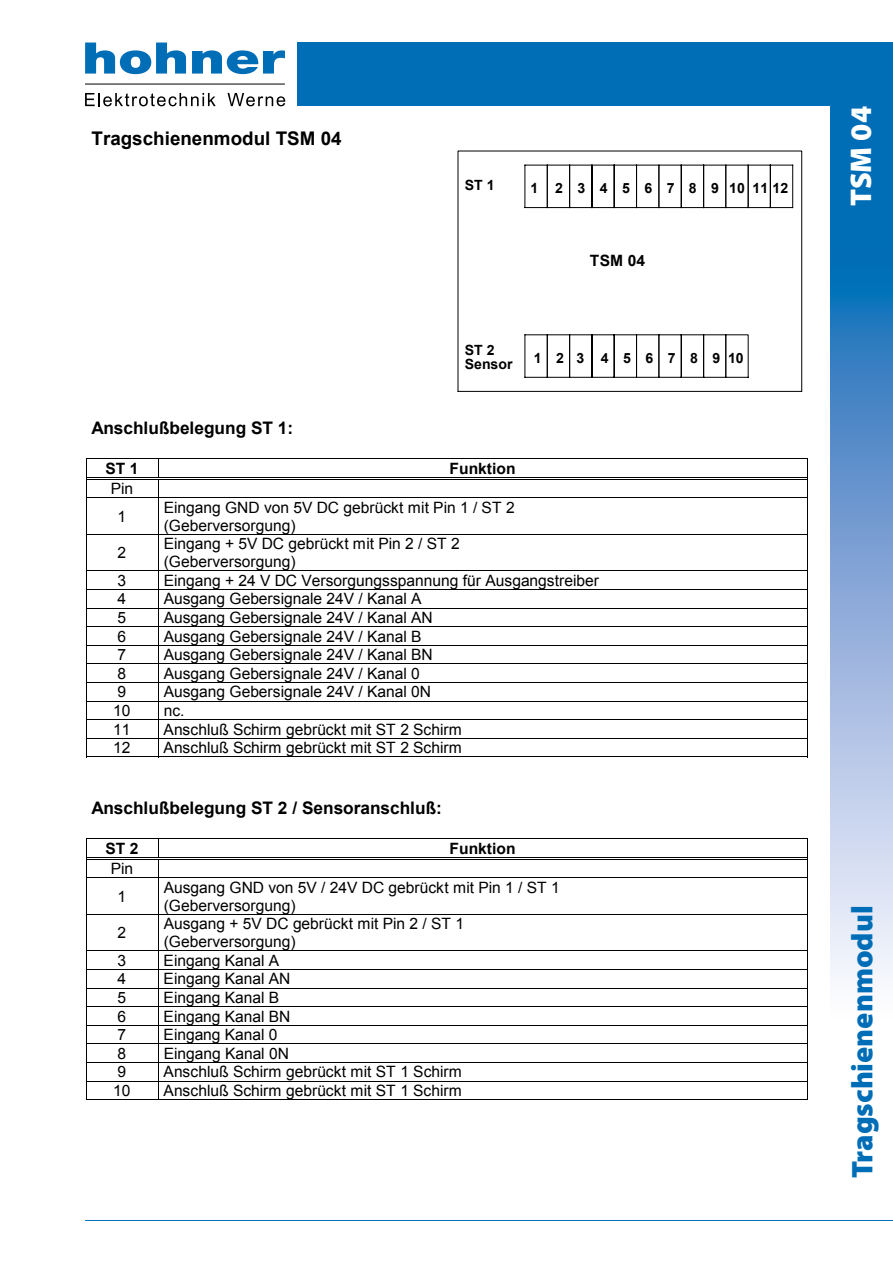
<style>
.page{position:relative;width:893px;height:1263px;background:#fff}
.page>*{position:absolute;margin:0;border:0;box-sizing:border-box;transform-origin:0 0}
.t1{font:900 30px "Myriad Pro";color:#006db7}
.t2{font:900 30px "Myriad Pro";color:#fff}
.t3{font:700 18.75px "Arial";color:#000}
.t4{font:700 17.25px "Arial";color:#000}
.t5{font:15.6px/17.9px "Arial";color:#000}
.t6{font:700 15.6px "Arial";letter-spacing:.005em;color:#000}
.t7{font:700 14.1px/14.1px "Arial";color:#000}
</style>
<div class="page">
<div style="left:298px;top:43px;width:595px;height:63px;background:#006db7"></div>
<div style="left:830px;top:43px;width:63px;height:211px;background:#006db7"></div>
<svg style="left:830px;top:254px;width:63px;height:725px;background:#89aeda"></svg>
<hr style="left:85px;top:1220px;width:808px;height:1px;background:#006db7">
<svg style="left:85px;top:93px;width:131px;height:13px"></svg>
<svg style="left:228px;top:93px;width:57px;height:13px"></svg>
<hr style="left:85px;top:84px;width:200px;height:1px;background:#000">
<svg style="left:85px;top:43px;width:101px;height:31px"></svg>
<svg style="left:192px;top:50px;width:93px;height:24px"></svg>
<hr style="left:96px;top:123px;width:707px;height:1px;background:#000">
<hr style="left:93px;top:1169px;width:706px;height:1px;background:#000">
<hr style="left:86px;top:458px;width:721px;height:1px;background:#000">
<hr style="left:86px;top:477px;width:72px;height:1px;background:#000">
<hr style="left:86px;top:479px;width:72px;height:1px;background:#000">
<hr style="left:160px;top:477px;width:647px;height:1px;background:#000">
<hr style="left:160px;top:479px;width:647px;height:1px;background:#000">
<svg style="left:86px;top:459px;width:1px;height:39px"></svg>
<svg style="left:158px;top:459px;width:2px;height:39px"></svg>
<svg style="left:807px;top:458px;width:1px;height:40px"></svg>
<hr style="left:86px;top:498px;width:721px;height:1px;background:#000">
<hr style="left:86px;top:498px;width:1px;height:36px;background:#000">
<hr style="left:158px;top:498px;width:1px;height:36px;background:#000">
<hr style="left:807px;top:498px;width:1px;height:36px;background:#000">
<hr style="left:86px;top:534px;width:721px;height:1px;background:#000">
<hr style="left:86px;top:535px;width:1px;height:35px;background:#000">
<hr style="left:158px;top:535px;width:1px;height:35px;background:#000">
<hr style="left:807px;top:535px;width:1px;height:35px;background:#000">
<hr style="left:86px;top:570px;width:721px;height:1px;background:#000">
<hr style="left:86px;top:589px;width:721px;height:1px;background:#000">
<hr style="left:86px;top:608px;width:721px;height:1px;background:#000">
<hr style="left:86px;top:626px;width:721px;height:1px;background:#000">
<hr style="left:86px;top:645px;width:721px;height:1px;background:#000">
<hr style="left:86px;top:663px;width:721px;height:1px;background:#000">
<hr style="left:86px;top:682px;width:721px;height:1px;background:#000">
<hr style="left:86px;top:701px;width:721px;height:1px;background:#000">
<hr style="left:86px;top:719px;width:721px;height:1px;background:#000">
<hr style="left:86px;top:738px;width:721px;height:1px;background:#000">
<svg style="left:86px;top:571px;width:1px;height:185px"></svg>
<hr style="left:86px;top:756px;width:72px;height:1px;background:#000">
<svg style="left:158px;top:571px;width:1px;height:186px"></svg>
<hr style="left:159px;top:756px;width:648px;height:1px;background:#000">
<svg style="left:807px;top:571px;width:1px;height:186px"></svg>
<hr style="left:86px;top:838px;width:721px;height:1px;background:#000">
<hr style="left:86px;top:857px;width:72px;height:1px;background:#000">
<hr style="left:86px;top:859px;width:72px;height:1px;background:#000">
<hr style="left:160px;top:857px;width:647px;height:1px;background:#000">
<hr style="left:160px;top:859px;width:647px;height:1px;background:#000">
<svg style="left:86px;top:839px;width:1px;height:38px"></svg>
<svg style="left:158px;top:839px;width:2px;height:38px"></svg>
<svg style="left:807px;top:838px;width:1px;height:39px"></svg>
<hr style="left:86px;top:877px;width:721px;height:1px;background:#000">
<hr style="left:86px;top:878px;width:1px;height:36px;background:#000">
<hr style="left:158px;top:878px;width:1px;height:36px;background:#000">
<hr style="left:807px;top:878px;width:1px;height:36px;background:#000">
<hr style="left:86px;top:914px;width:721px;height:1px;background:#000">
<hr style="left:86px;top:915px;width:1px;height:35px;background:#000">
<hr style="left:158px;top:915px;width:1px;height:35px;background:#000">
<hr style="left:807px;top:915px;width:1px;height:35px;background:#000">
<hr style="left:86px;top:950px;width:721px;height:1px;background:#000">
<hr style="left:86px;top:969px;width:721px;height:1px;background:#000">
<hr style="left:86px;top:988px;width:721px;height:1px;background:#000">
<hr style="left:86px;top:1006px;width:721px;height:1px;background:#000">
<hr style="left:86px;top:1025px;width:721px;height:1px;background:#000">
<hr style="left:86px;top:1043px;width:721px;height:1px;background:#000">
<hr style="left:86px;top:1062px;width:721px;height:1px;background:#000">
<hr style="left:86px;top:1081px;width:721px;height:1px;background:#000">
<svg style="left:86px;top:951px;width:1px;height:148px"></svg>
<hr style="left:86px;top:1099px;width:72px;height:1px;background:#000">
<svg style="left:158px;top:951px;width:1px;height:149px"></svg>
<hr style="left:159px;top:1099px;width:648px;height:1px;background:#000">
<svg style="left:807px;top:951px;width:1px;height:149px"></svg>
<svg style="left:458px;top:151px;width:344px;height:241px"></svg>
<svg style="left:525px;top:334px;width:201px;height:44px"></svg>
<svg style="left:525px;top:165px;width:268px;height:43px"></svg>
<div style="left:579px;top:245px;width:93px;height:31px;background:#fff"></div>
<p class="t3" style="left:92px;top:126px;width:252px">Tragschienenmodul TSM 04</p>
<p class="t7" style="left:465px;top:179px;width:31px">ST 1</p>
<p class="t7" style="left:530px;top:182px;width:34px">1 2</p>
<p class="t7" style="left:577px;top:182px;width:9px">3</p>
<p class="t7" style="left:644px;top:182px;width:76px">6789</p>
<p class="t7" style="left:752px;top:182px;width:37px">11 12</p>
<p class="t7" style="left:600px;top:182px;width:9px">4</p>
<p class="t7" style="left:729px;top:182px;width:17px">10</p>
<p class="t7" style="left:622px;top:182px;width:9px">5</p>
<p class="t6" style="left:590px;top:250px;width:57px">TSM 04</p>
<p class="t7" style="left:465px;top:343px;width:49px">ST 2<br>Sensor</p>
<p class="t7" style="left:534px;top:351px;width:32px">1 2</p>
<p class="t7" style="left:576px;top:351px;width:145px">3 456789</p>
<p class="t7" style="left:728px;top:351px;width:17px">10</p>
<p class="t4" style="left:92px;top:416px;width:203px">Anschlußbelegung ST 1:</p>
<p class="t6" style="left:105px;top:458px;width:35px">ST 1</p>
<p class="t6" style="left:450px;top:458px;width:68px">Funktion</p>
<p class="t5" style="left:111px;top:475px;width:24px;line-height:27.5px;text-align:center">Pin<br>1</p>
<p class="t5" style="left:164px;top:499px;width:353px">Eingang GND von 5V DC gebrückt mit Pin 1 / ST 2 (Geberversorgung)</p>
<p class="t5" style="left:118px;top:544px;width:10px">2</p>
<p class="t5" style="left:164px;top:535px;width:298px">Eingang + 5V DC gebrückt mit Pin 2 / ST 2 (Geberversorgung)</p>
<p class="t5" style="left:118px;top:572px;width:10px">3</p>
<p class="t5" style="left:164px;top:572px;width:437px">Eingang + 24 V DC Versorgungsspannung für Ausgangstreiber</p>
<p class="t5" style="left:118px;top:590px;width:10px">4</p>
<p class="t5" style="left:164px;top:590px;width:259px">Ausgang Gebersignale 24V / Kanal A</p>
<p class="t5" style="left:118px;top:609px;width:10px">5</p>
<p class="t5" style="left:164px;top:609px;width:271px">Ausgang Gebersignale 24V / Kanal AN</p>
<p class="t5" style="left:118px;top:627px;width:10px">6</p>
<p class="t5" style="left:164px;top:627px;width:259px">Ausgang Gebersignale 24V / Kanal B</p>
<p class="t5" style="left:118px;top:646px;width:10px">7</p>
<p class="t5" style="left:164px;top:646px;width:271px">Ausgang Gebersignale 24V / Kanal BN</p>
<p class="t5" style="left:118px;top:665px;width:10px">8</p>
<p class="t5" style="left:164px;top:665px;width:258px">Ausgang Gebersignale 24V / Kanal 0</p>
<p class="t5" style="left:118px;top:683px;width:10px">9</p>
<p class="t5" style="left:164px;top:683px;width:269px">Ausgang Gebersignale 24V / Kanal 0N</p>
<p class="t5" style="left:113px;top:702px;width:19px">10</p>
<p class="t5" style="left:164px;top:702px;width:22px">nc.</p>
<p class="t5" style="left:113px;top:720px;width:19px">11</p>
<p class="t5" style="left:164px;top:720px;width:300px">Anschluß Schirm gebrückt mit ST 2 Schirm</p>
<p class="t5" style="left:113px;top:739px;width:19px">12</p>
<p class="t5" style="left:164px;top:739px;width:300px">Anschluß Schirm gebrückt mit ST 2 Schirm</p>
<p class="t4" style="left:92px;top:796px;width:352px">Anschlußbelegung ST 2 / Sensoranschluß:</p>
<p class="t6" style="left:105px;top:838px;width:35px">ST 2</p>
<p class="t6" style="left:450px;top:838px;width:68px">Funktion</p>
<p class="t5" style="left:111px;top:855px;width:24px;line-height:27.5px;text-align:center">Pin<br>1</p>
<p class="t5" style="left:164px;top:879px;width:398px">Ausgang GND von 5V / 24V DC gebrückt mit Pin 1 / ST 1 (Geberversorgung)</p>
<p class="t5" style="left:118px;top:924px;width:10px">2</p>
<p class="t5" style="left:164px;top:915px;width:302px">Ausgang + 5V DC gebrückt mit Pin 2 / ST 1 (Geberversorgung)</p>
<p class="t5" style="left:118px;top:951px;width:10px">3</p>
<p class="t5" style="left:164px;top:951px;width:117px">Eingang Kanal A</p>
<p class="t5" style="left:118px;top:970px;width:10px">4</p>
<p class="t5" style="left:164px;top:970px;width:128px">Eingang Kanal AN</p>
<p class="t5" style="left:118px;top:989px;width:10px">5</p>
<p class="t5" style="left:164px;top:989px;width:117px">Eingang Kanal B</p>
<p class="t5" style="left:118px;top:1007px;width:10px">6</p>
<p class="t5" style="left:164px;top:1007px;width:128px">Eingang Kanal BN</p>
<p class="t5" style="left:118px;top:1026px;width:10px">7</p>
<p class="t5" style="left:164px;top:1026px;width:115px">Eingang Kanal 0</p>
<p class="t5" style="left:118px;top:1045px;width:10px">8</p>
<p class="t5" style="left:164px;top:1045px;width:127px">Eingang Kanal 0N</p>
<p class="t5" style="left:118px;top:1063px;width:10px">9</p>
<p class="t5" style="left:164px;top:1063px;width:300px">Anschluß Schirm gebrückt mit ST 1 Schirm</p>
<p class="t5" style="left:113px;top:1082px;width:19px">10</p>
<p class="t5" style="left:164px;top:1082px;width:300px">Anschluß Schirm gebrückt mit ST 1 Schirm</p>
<h1 class="t2" style="left:841px;top:206px;width:101px;rotate:-90deg">TSM 04</h1>
<h1 class="t1" style="left:842px;top:1178px;width:274px;rotate:-90deg">Tragschienenmodul</h1>
</div>
